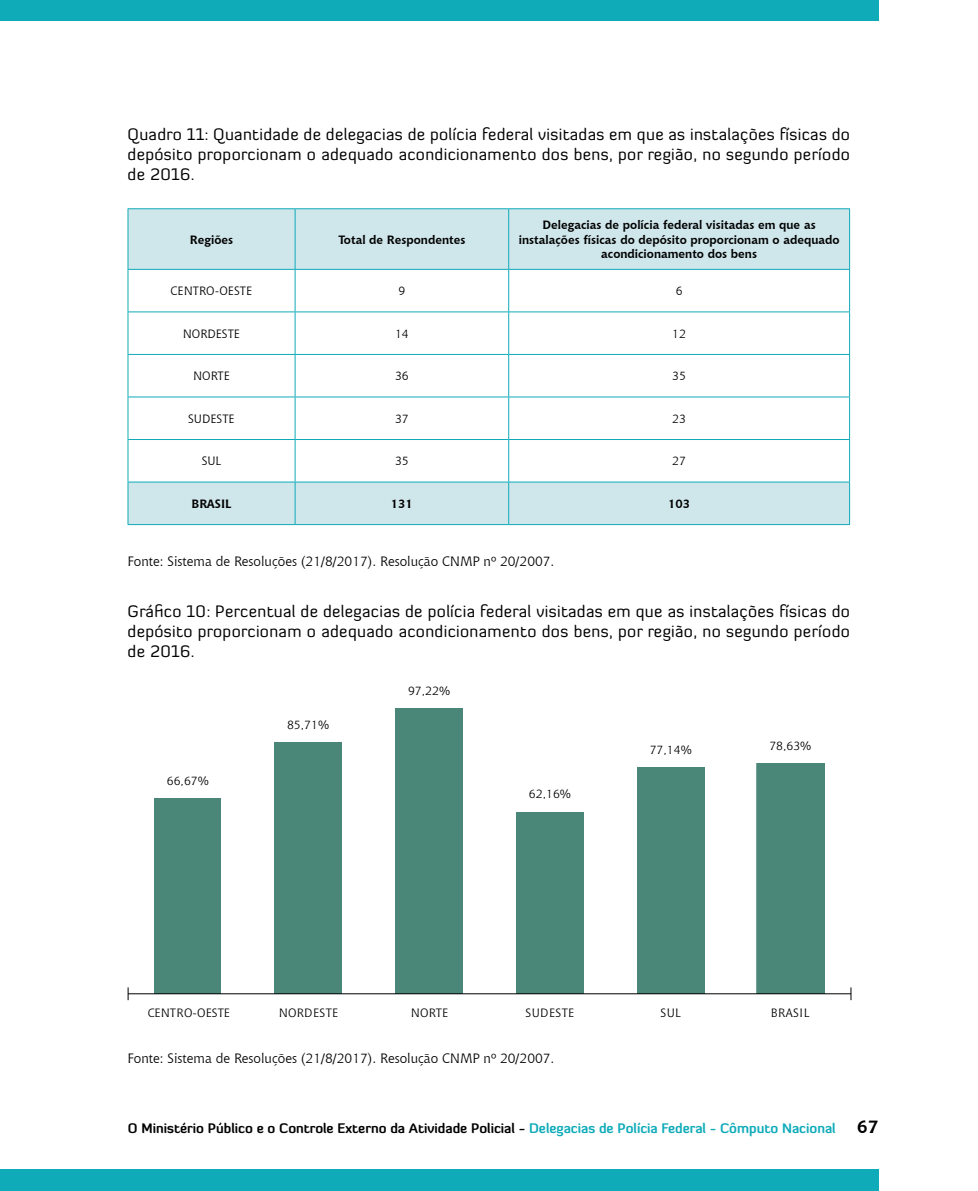
<style>
.page{position:relative;width:978px;height:1191px;background:#fff}
.page>*{position:absolute;margin:0;border:0;box-sizing:border-box;transform-origin:0 0}
.t1{font:16.5px/19.8px "Diavlo";letter-spacing:.02em;color:#000;text-align:justify}
.t2{font:13.5px "Chianti BT";color:#000}
.t3{font:700 13.5px "Diavlo";color:#000}
.t4{font:700 12px/14.4px "Chianti BT";color:#000;text-align:center}
.t5{font:12px "Chianti BT";color:#000}
.t6{font:12px "Chianti BT";letter-spacing:.02em;color:#000}
.t7{font:12px "Chianti BT";letter-spacing:.035em;color:#000}
.s1{color:#0fabb9}
.s2{font-family:"Chianti BT";font-size:18px}
</style>
<div class="page">
<div style="left:0;top:1169px;width:879px;height:22px;background:#0fabb9"></div>
<div style="left:0;top:0;width:879px;height:21px;background:#0fabb9"></div>
<svg style="left:129px;top:209px;width:720px;height:315px"></svg>
<hr style="left:128px;top:208px;width:167px;height:1px;background:#0fabb9">
<hr style="left:128px;top:209px;width:1px;height:60px;background:#0fabb9">
<hr style="left:295px;top:208px;width:214px;height:1px;background:#0fabb9">
<hr style="left:295px;top:209px;width:1px;height:60px;background:#0fabb9">
<hr style="left:509px;top:208px;width:341px;height:1px;background:#0fabb9">
<hr style="left:508px;top:209px;width:1px;height:60px;background:#0fabb9">
<hr style="left:849px;top:209px;width:1px;height:60px;background:#0fabb9">
<hr style="left:128px;top:269px;width:167px;height:1px;background:#0fabb9">
<hr style="left:128px;top:270px;width:1px;height:41px;background:#0fabb9">
<hr style="left:295px;top:269px;width:214px;height:1px;background:#0fabb9">
<hr style="left:295px;top:270px;width:1px;height:41px;background:#0fabb9">
<hr style="left:509px;top:269px;width:341px;height:1px;background:#0fabb9">
<hr style="left:508px;top:270px;width:1px;height:41px;background:#0fabb9">
<hr style="left:849px;top:270px;width:1px;height:41px;background:#0fabb9">
<hr style="left:128px;top:311px;width:167px;height:1px;background:#0fabb9">
<hr style="left:128px;top:312px;width:1px;height:42px;background:#0fabb9">
<hr style="left:295px;top:311px;width:214px;height:1px;background:#0fabb9">
<hr style="left:295px;top:312px;width:1px;height:42px;background:#0fabb9">
<hr style="left:509px;top:311px;width:341px;height:1px;background:#0fabb9">
<hr style="left:508px;top:312px;width:1px;height:42px;background:#0fabb9">
<hr style="left:849px;top:312px;width:1px;height:42px;background:#0fabb9">
<hr style="left:128px;top:354px;width:167px;height:1px;background:#0fabb9">
<hr style="left:128px;top:355px;width:1px;height:41px;background:#0fabb9">
<hr style="left:295px;top:354px;width:214px;height:1px;background:#0fabb9">
<hr style="left:295px;top:355px;width:1px;height:41px;background:#0fabb9">
<hr style="left:509px;top:354px;width:341px;height:1px;background:#0fabb9">
<hr style="left:508px;top:355px;width:1px;height:41px;background:#0fabb9">
<hr style="left:849px;top:355px;width:1px;height:41px;background:#0fabb9">
<hr style="left:128px;top:396px;width:167px;height:1px;background:#0fabb9">
<hr style="left:128px;top:397px;width:1px;height:42px;background:#0fabb9">
<hr style="left:295px;top:396px;width:214px;height:1px;background:#0fabb9">
<hr style="left:295px;top:397px;width:1px;height:42px;background:#0fabb9">
<hr style="left:509px;top:396px;width:341px;height:1px;background:#0fabb9">
<hr style="left:508px;top:397px;width:1px;height:42px;background:#0fabb9">
<hr style="left:849px;top:397px;width:1px;height:42px;background:#0fabb9">
<hr style="left:128px;top:439px;width:167px;height:1px;background:#0fabb9">
<hr style="left:128px;top:440px;width:1px;height:41px;background:#0fabb9">
<hr style="left:295px;top:439px;width:214px;height:1px;background:#0fabb9">
<hr style="left:295px;top:440px;width:1px;height:41px;background:#0fabb9">
<hr style="left:509px;top:439px;width:341px;height:1px;background:#0fabb9">
<hr style="left:508px;top:440px;width:1px;height:41px;background:#0fabb9">
<hr style="left:849px;top:440px;width:1px;height:41px;background:#0fabb9">
<hr style="left:128px;top:481px;width:167px;height:1px;background:#0fabb9">
<hr style="left:128px;top:482px;width:1px;height:42px;background:#0fabb9">
<hr style="left:295px;top:481px;width:214px;height:1px;background:#0fabb9">
<hr style="left:295px;top:482px;width:1px;height:42px;background:#0fabb9">
<hr style="left:509px;top:481px;width:341px;height:1px;background:#0fabb9">
<hr style="left:508px;top:482px;width:1px;height:42px;background:#0fabb9">
<hr style="left:849px;top:482px;width:1px;height:42px;background:#0fabb9">
<hr style="left:128px;top:524px;width:167px;height:1px;background:#0fabb9">
<hr style="left:295px;top:524px;width:214px;height:1px;background:#0fabb9">
<hr style="left:509px;top:524px;width:341px;height:1px;background:#0fabb9">
<div style="left:757px;top:764px;width:67px;height:229px;background:#4a8779"></div>
<div style="left:637px;top:768px;width:68px;height:225px;background:#4a8779"></div>
<div style="left:516px;top:812px;width:68px;height:181px;background:#4a8779"></div>
<div style="left:395px;top:708px;width:68px;height:285px;background:#4a8779"></div>
<div style="left:275px;top:742px;width:67px;height:251px;background:#4a8779"></div>
<div style="left:155px;top:799px;width:66px;height:194px;background:#4a8779"></div>
<svg style="left:128px;top:987px;width:1px;height:13px"></svg>
<svg style="left:851px;top:987px;width:1px;height:13px"></svg>
<hr style="left:128px;top:993px;width:723px;height:1px;background:#000">
<p class="t1" style="left:128px;top:124px;width:724px">Quadro 11: Quantidade de delegacias de polícia federal visitadas em que as instalações físicas do depósito proporcionam o adequado acondicionamento dos bens, por região, no segundo período de 2016.</p>
<p class="t4" style="left:190px;top:232px;width:45px">Regiões</p>
<p class="t4" style="left:338px;top:232px;width:129px">Total de Respondentes</p>
<p class="t4" style="left:519px;top:217px;width:322px">Delegacias de polícia federal visitadas em que as instalações físicas do depósito proporcionam o adequado acondicionamento dos bens</p>
<p class="t5" style="left:171px;top:283px;width:83px">CENTRO-OESTE</p>
<p class="t5" style="left:398px;top:283px;width:8px">9</p>
<p class="t5" style="left:676px;top:283px;width:8px">6</p>
<p class="t5" style="left:183px;top:325px;width:59px">NORDESTE</p>
<p class="t5" style="left:395px;top:325px;width:15px">14</p>
<p class="t5" style="left:672px;top:325px;width:15px">12</p>
<p class="t5" style="left:193px;top:368px;width:38px">NORTE</p>
<p class="t5" style="left:395px;top:368px;width:15px">36</p>
<p class="t5" style="left:672px;top:368px;width:15px">35</p>
<p class="t5" style="left:188px;top:410px;width:48px">SUDESTE</p>
<p class="t5" style="left:395px;top:410px;width:15px">37</p>
<p class="t5" style="left:672px;top:410px;width:15px">23</p>
<p class="t5" style="left:202px;top:453px;width:21px">SUL</p>
<p class="t5" style="left:395px;top:453px;width:15px">35</p>
<p class="t5" style="left:672px;top:453px;width:15px">27</p>
<p class="t4" style="left:192px;top:496px;width:41px">BRASIL</p>
<p class="t4" style="left:391px;top:496px;width:23px">131</p>
<p class="t4" style="left:668px;top:496px;width:23px">103</p>
<p class="t2" style="left:128px;top:551px;width:428px">Fonte: Sistema de Resoluções (21/8/2017). Resolução CNMP nº 20/2007.</p>
<p class="t1" style="left:128px;top:601px;width:724px">Gráfico 10: Percentual de delegacias de polícia federal visitadas em que as instalações físicas do depósito proporcionam o adequado acondicionamento dos bens, por região, no segundo período de 2016.</p>
<p class="t5" style="left:167px;top:776px;width:44px">66,67%</p>
<p class="t5" style="left:287px;top:720px;width:44px">85,71%</p>
<p class="t5" style="left:408px;top:686px;width:44px">97,22%</p>
<p class="t5" style="left:529px;top:789px;width:44px">62,16%</p>
<p class="t5" style="left:650px;top:745px;width:44px">77,14%</p>
<p class="t5" style="left:769px;top:740px;width:44px">78,63%</p>
<p class="t5" style="left:148px;top:1008px;width:84px">CENTRO-OESTE</p>
<p class="t6" style="left:279px;top:1008px;width:61px">NORDESTE</p>
<p class="t5" style="left:411px;top:1008px;width:39px">NORTE</p>
<p class="t7" style="left:525px;top:1008px;width:50px">SUDESTE</p>
<p class="t5" style="left:660px;top:1008px;width:22px">SUL</p>
<p class="t5" style="left:771px;top:1008px;width:40px">BRASIL</p>
<p class="t2" style="left:128px;top:1049px;width:428px">Fonte: Sistema de Resoluções (21/8/2017). Resolução CNMP nº 20/2007.</p>
<p class="t3" style="left:128px;top:1119px;width:752px">O Ministério Público e o Controle Externo da Atividade Policial - <span class="s1">Delegacias de Polícia Federal - Cômputo Nacional</span> <span class="s2">67</span></p>
</div>
